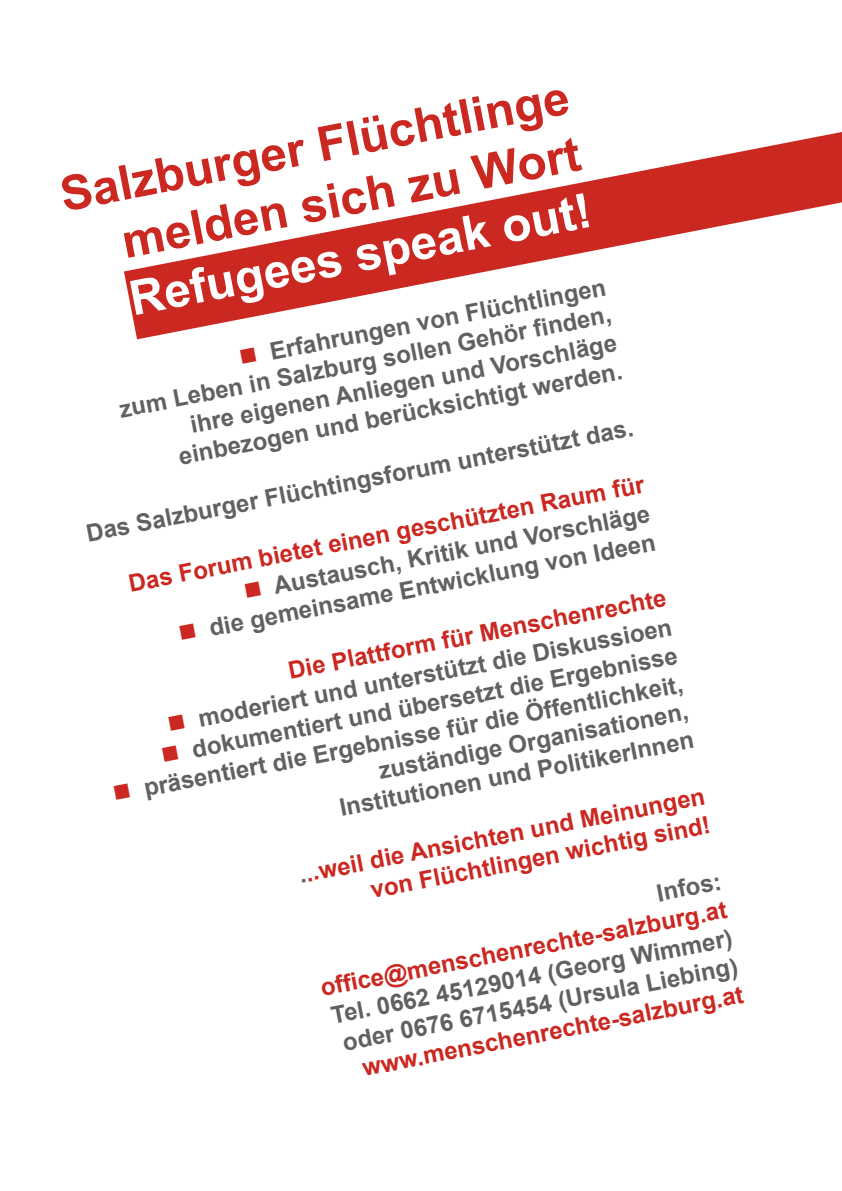
<style>
.page{position:relative;width:842px;height:1191px;background:#fff}
.page>*{position:absolute;margin:0;border:0;box-sizing:border-box;transform-origin:0 0}
.t1{font:700 48px/57.6px "Arial";color:#cb2821;text-align:right}
.t2{font:700 48px "Arial";color:#fff}
.t3{font:700 24px/28.5px "Arial";color:#616164;text-align:right}
.t4{font:700 24px/28.8px "Arial";color:#cb2821;text-align:right}
.s1{color:#cb2821}
.s2{color:#616164}
</style>
<div class="page">
<svg style="left:124px;top:132px;width:718px;height:207px"></svg>
<h1 class="t1" style="left:55px;top:167px;width:524px;rotate:-11deg">Salzburger Flüchtlinge melden sich zu Wort</h1>
<h1 class="t2" style="left:125px;top:273px;width:471px;rotate:-11deg">Refugees speak out!</h1>
<p class="t3" style="left:112px;top:368px;width:505px;rotate:-11deg"><span class="s1">■</span> erfahrungen von Flüchtlingen<br>zum Leben in Salzburg sollen Gehör finden, ihre eigenen Anliegen und Vorschläge einbezogen und berücksichtigt werden.</p>
<p class="t3" style="left:84px;top:519px;width:558px;rotate:-11deg">Das Salzburger Flüchtingsforum unterstützt das.</p>
<p class="t4" style="left:126px;top:570px;width:526px;rotate:-11deg">Das Forum bietet einen geschützten Raum für</p>
<p class="t3" style="left:241px;top:578px;width:417px;rotate:-11deg"><span class="s1">■</span> Austausch, kritik und Vorschläge</p>
<p class="t3" style="left:176px;top:620px;width:487px;rotate:-11deg"><span class="s1">■</span> die gemeinsame entwicklung von Ideen</p>
<p class="t4" style="left:286px;top:656px;width:389px;rotate:-11deg">Die Plattform für Menschenrechte</p>
<p class="t3" style="left:165px;top:710px;width:515px;rotate:-11deg"><span class="s1">■</span> moderiert und unterstützt die Diskussioen</p>
<p class="t3" style="left:159px;top:741px;width:529px;rotate:-11deg"><span class="s1">■</span> dokumentiert und übersetzt die ergebnisse</p>
<p class="t3" style="left:111px;top:780px;width:581px;rotate:-11deg"><span class="s1">■</span> präsentiert die ergebnisse für die Öffentlichkeit, zuständige Organisationen,<br>Institutionen und PolitikerInnen</p>
<p class="t4" style="left:296px;top:860px;width:414px;rotate:-11deg"><span class="s2">.</span>..weil die Ansichten und Meinungen von Flüchtlingen wichtig sind!</p>
<p class="t3" style="left:654px;top:879px;width:67px;rotate:-11deg">Infos:</p>
<p class="t4" style="left:318px;top:974px;width:415px;rotate:-11deg">office@menschenrechte-salzburg.at</p>
<p class="t3" style="left:329px;top:1001px;width:409px;line-height:28.8px;text-align:left;rotate:-11deg">Tel. 0662 45129014 (Georg Wimmer) oder 0676 6715454 (Ursula Liebing)</p>
<p class="t4" style="left:360px;top:1054px;width:389px;rotate:-11deg">www.menschenrechte-salzburg.at</p>
</div>
